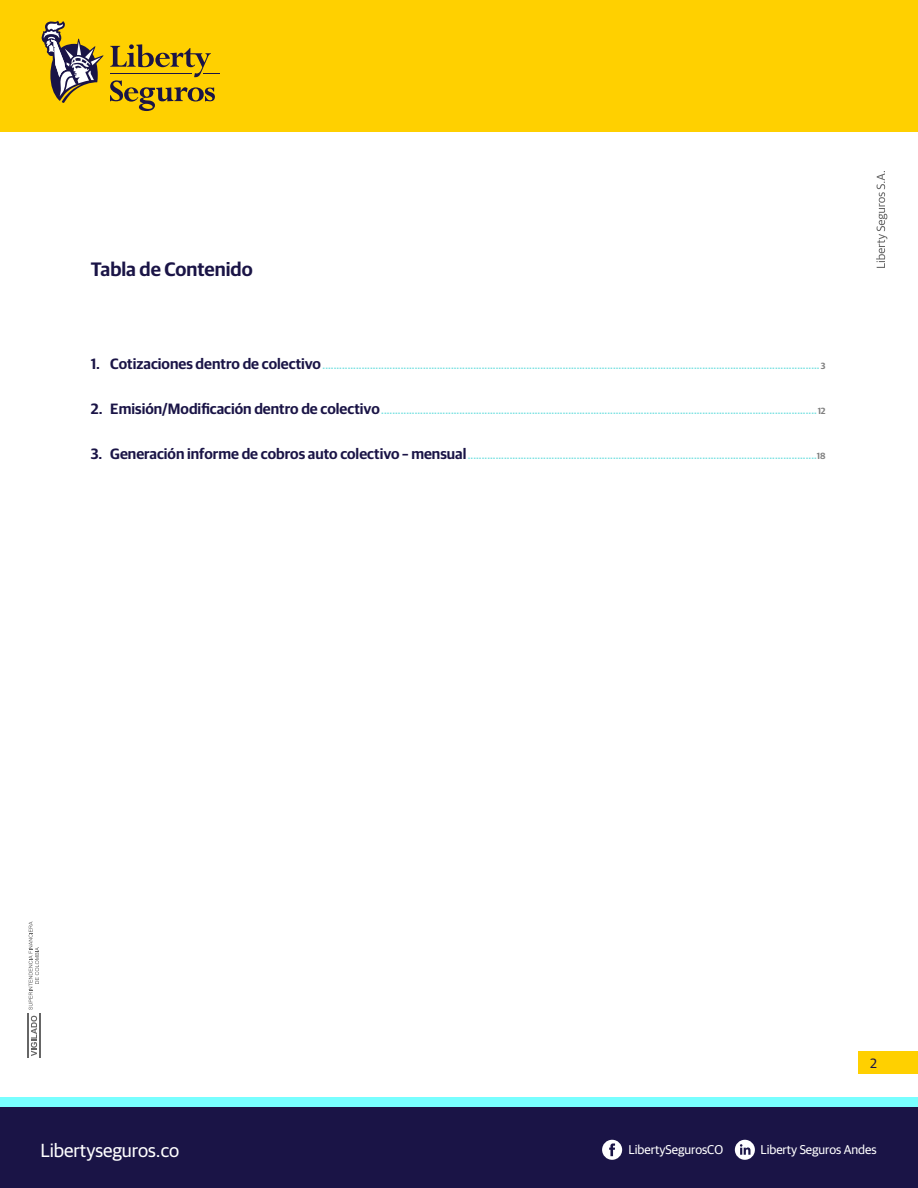
<style>
.page{position:relative;width:918px;height:1188px;background:#fff}
.page>*{position:absolute;margin:0;border:0;box-sizing:border-box;transform-origin:0 0}
.Titulos_TDC{font:600 19.5px "Guardian Sans";color:#1a1446}
.t1{font:19.05px "Guardian Sans";letter-spacing:-.005em;color:#fff}
.t2{font:13.5px "Guardian Sans";color:#1a1446}
.t3{font:12.75px "Guardian Sans";letter-spacing:-.005em;color:#fff}
.t4{font:600 10.5px "Guardian Sans";color:#78e1e1}
.s1{font-size:15px;color:#1a1446}
.s2{font-size:9px;color:#808080}
</style>
<div class="page">
<div style="left:858px;top:1052px;width:60px;height:22px;background:#ffd000"></div>
<div style="left:0;top:0;width:918px;height:132px;background:#ffd000"></div>
<svg style="left:41px;top:21px;width:63px;height:82px"></svg>
<svg style="left:110px;top:44px;width:110px;height:67px"></svg>
<div style="left:0;top:1107px;width:918px;height:81px;background:#1a1446"></div>
<div style="left:0;top:1098px;width:918px;height:9px;background:#78ffff"></div>
<svg style="left:602px;top:1140px;width:20px;height:20px"></svg>
<svg style="left:735px;top:1140px;width:20px;height:20px"></svg>
<svg style="left:31px;top:1016px;width:6px;height:40px"></svg>
<hr style="left:27px;top:1014px;width:1px;height:44px;background:#666">
<svg style="left:29px;top:921px;width:10px;height:89px"></svg>
<hr style="left:39px;top:1014px;width:2px;height:44px;background:#666">
<svg style="left:876px;top:171px;width:11px;height:97px"></svg>
<p class="Titulos_TDC" style="left:91px;top:255px;width:163px">Tabla de Contenido</p>
<p class="t4" style="left:91px;top:357px;width:736px"><span class="s1">1. Cotizaciones dentro de colectivo</span>.................................................................................................................................................................................. <span class="s2">3</span></p>
<p class="t4" style="left:91px;top:402px;width:737px"><span class="s1">2. Emisión/Modificación dentro de colectivo</span>............................................................................................................................................................<span class="s2">12</span></p>
<p class="t4" style="left:91px;top:447px;width:737px"><span class="s1">3. Generación informe de cobros auto colectivo – mensual</span>.............................................................................................................................<span class="s2">18</span></p>
<p class="t2" style="left:870px;top:1054px;width:8px">2</p>
<h2 class="t1" style="left:40px;top:1137px;width:140px">Libertyseguros.co</h2>
<p class="t3" style="left:629px;top:1140px;width:96px">LibertySegurosCO</p>
<p class="t3" style="left:760px;top:1140px;width:118px">Liberty Seguros Andes</p>
</div>
